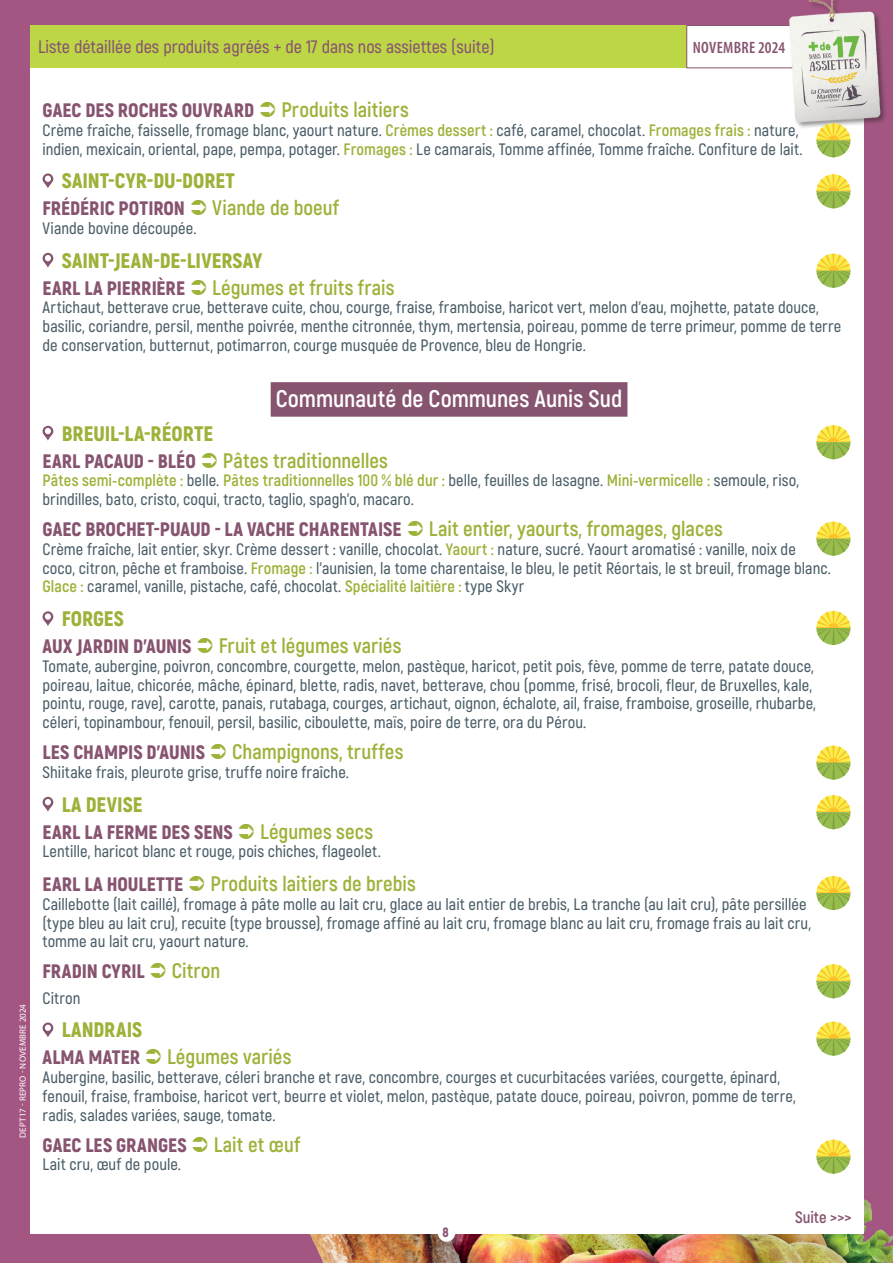
<style>
.page{position:relative;width:893px;height:1263px;background:#fff}
.page>*{position:absolute;margin:0;border:0;box-sizing:border-box;transform-origin:0 0}
.EPCI{font:700 24px "Akrobat";letter-spacing:-.005em;color:#fff}
.Societe{font:700 21px "Akrobat";letter-spacing:.005em;color:#9cb239}
.communes{font:900 21px "Akrobat";letter-spacing:.005em;color:#9cb239}
.produit{font:700 21px "Akrobat";letter-spacing:.005em;color:#9cb239}
.Societe-2{font:900 19.5px "Akrobat";color:#875470}
.produit-2{font:900 19.5px "Akrobat";letter-spacing:.005em;color:#875470}
.t1{font:600 18px "Akrobat";color:#875470}
.description{font:600 16.5px/18.8px "Akrobat";letter-spacing:.005em;color:#4a5d67}
.t2{font:600 condensed 16.5px "Myriad Pro";letter-spacing:.02em;color:#875470}
.t3{font:700 16.5px "Akrobat";color:#875470}
.Societe-3{font:900 13.5px "Akrobat";color:#875470}
.t4{font:9px "Myriad Pro";letter-spacing:.02em;color:#fff}
.s1{font-weight:700;color:#9cb239}
</style>
<div class="page">
<img style="left:0;top:0;width:893px;height:1263px">
<div style="left:30px;top:68px;width:833px;height:1165px;background:#fff"></div>
<div style="left:30px;top:26px;width:657px;height:42px;background:#bcd646"></div>
<div style="left:687px;top:26px;width:106px;height:42px;background:#fff"></div>
<div style="left:687px;top:25px;width:106px;height:43px;border:1px solid #875470"></div>
<img style="left:779px;top:0;width:111px;height:127px">
<div style="left:271px;top:382px;width:356px;height:35px;background:#875470"></div>
<svg style="left:42px;top:173px;width:11px;height:15px"></svg>
<svg style="left:42px;top:253px;width:11px;height:15px"></svg>
<svg style="left:42px;top:426px;width:11px;height:15px"></svg>
<svg style="left:42px;top:611px;width:11px;height:15px"></svg>
<svg style="left:42px;top:797px;width:11px;height:15px"></svg>
<svg style="left:42px;top:1022px;width:11px;height:15px"></svg>
<div style="left:438px;top:1225px;width:17px;height:17px;background:#fff;border-radius:50%"></div>
<svg style="left:816px;top:174px;width:34px;height:34px"></svg>
<svg style="left:816px;top:425px;width:34px;height:34px"></svg>
<svg style="left:816px;top:123px;width:34px;height:34px"></svg>
<svg style="left:816px;top:254px;width:34px;height:34px"></svg>
<svg style="left:816px;top:746px;width:34px;height:34px"></svg>
<svg style="left:816px;top:611px;width:34px;height:34px"></svg>
<svg style="left:816px;top:522px;width:34px;height:34px"></svg>
<svg style="left:816px;top:795px;width:34px;height:34px"></svg>
<svg style="left:816px;top:876px;width:34px;height:34px"></svg>
<svg style="left:816px;top:964px;width:34px;height:34px"></svg>
<svg style="left:816px;top:1022px;width:34px;height:34px"></svg>
<svg style="left:816px;top:1140px;width:34px;height:34px"></svg>
<p class="t1" style="left:38px;top:36px;width:458px">Liste détaillée des produits agréés + de 17 dans nos assiettes (suite)</p>
<p class="t2" style="left:693px;top:37px;width:94px">NOVEMBRE 2024</p>
<p class="t4" style="left:18px;top:1138px;width:135px;rotate:-90deg">DEPT17 - REPRO - NOVEMBRE 2024</p>
<p class="produit-2" style="left:43px;top:98px;width:213px">GAEC DES ROCHES OUVRARD</p>
<p class="produit" style="left:281px;top:97px;width:129px">Produits laitiers</p>
<p class="description" style="left:43px;top:121px;width:762px">Crème fraîche, faisselle, fromage blanc, yaourt nature. <span class="s1">Crèmes dessert :</span> café, caramel, chocolat. <span class="s1">Fromages frais :</span> nature, indien, mexicain, oriental, pape, pempa, potager. <span class="s1">Fromages :</span> Le camarais, Tomme affinée, Tomme fraîche. Confiture de lait.</p>
<p class="communes" style="left:62px;top:167px;width:175px">SAINT-CYR-DU-DORET</p>
<p class="Societe-2" style="left:43px;top:196px;width:144px">FRÉDÉRIC POTIRON</p>
<p class="Societe" style="left:212px;top:195px;width:129px">Viande de boeuf</p>
<p class="description" style="left:43px;top:219px;width:155px">Viande bovine découpée.</p>
<p class="communes" style="left:62px;top:247px;width:202px">SAINT-JEAN-DE-LIVERSAY</p>
<p class="Societe-2" style="left:43px;top:275px;width:144px">EARL LA PIERRIÈRE</p>
<p class="Societe" style="left:212px;top:274px;width:184px">Légumes et fruits frais</p>
<p class="description" style="left:43px;top:298px;width:800px">Artichaut, betterave crue, betterave cuite, chou, courge, fraise, framboise, haricot vert, melon d’eau, mojhette, patate douce, basilic, coriandre, persil, menthe poivrée, menthe citronnée, thym, mertensia, poireau, pomme de terre primeur, pomme de terre de conservation, butternut, potimarron, courge musquée de Provence, bleu de Hongrie.</p>
<p class="EPCI" style="left:276px;top:384px;width:348px">Communauté de Communes Aunis Sud</p>
<p class="communes" style="left:62px;top:420px;width:153px">BREUIL-LA-RÉORTE</p>
<p class="Societe-2" style="left:43px;top:448px;width:155px">EARL PACAUD - BLÉO</p>
<p class="Societe" style="left:223px;top:447px;width:167px">Pâtes traditionnelles</p>
<p class="description" style="left:43px;top:471px;width:758px"><span class="s1">Pâtes semi-complète :</span> belle. <span class="s1">Pâtes traditionnelles 100 % blé dur :</span> belle, feuilles de lasagne. <span class="s1">Mini-vermicelle :</span> semoule, riso, brindilles, bato, cristo, coqui, tracto, taglio, spagh’o, macaro.</p>
<p class="Societe-2" style="left:43px;top:517px;width:361px">GAEC BROCHET-PUAUD - LA VACHE CHARENTAISE</p>
<p class="Societe" style="left:429px;top:516px;width:296px">Lait entier, yaourts, fromages, glaces</p>
<p class="description" style="left:43px;top:540px;width:790px">Crème fraîche, lait entier, skyr. Crème dessert : vanille, chocolat. <span class="s1">Yaourt :</span> nature, sucré. Yaourt aromatisé : vanille, noix de coco, citron, pêche et framboise. <span class="s1">Fromage :</span> l’aunisien, la tome charentaise, le bleu, le petit Réortais, le st breuil, fromage blanc.<br><span class="s1">Glace :</span> caramel, vanille, pistache, café, chocolat. <span class="s1">Spécialité laitière :</span> type Skyr</p>
<p class="communes" style="left:62px;top:605px;width:64px">FORGES</p>
<p class="Societe-2" style="left:43px;top:634px;width:151px">AUX JARDIN D’AUNIS</p>
<p class="Societe" style="left:219px;top:633px;width:184px">Fruit et légumes variés</p>
<p class="description" style="left:43px;top:657px;width:775px">Tomate, aubergine, poivron, concombre, courgette, melon, pastèque, haricot, petit pois, fève, pomme de terre, patate douce, poireau, laitue, chicorée, mâche, épinard, blette, radis, navet, betterave, chou (pomme, frisé, brocoli, fleur, de Bruxelles, kale, pointu, rouge, rave), carotte, panais, rutabaga, courges, artichaut, oignon, échalote, ail, fraise, framboise, groseille, rhubarbe, céleri, topinambour, fenouil, persil, basilic, ciboulette, maïs, poire de terre, ora du Pérou.</p>
<p class="Societe-2" style="left:43px;top:740px;width:164px">LES CHAMPIS D’AUNIS</p>
<p class="Societe" style="left:232px;top:739px;width:173px">Champignons, truffes</p>
<p class="description" style="left:43px;top:763px;width:308px">Shiitake frais, pleurote grise, truffe noire fraîche.</p>
<p class="communes" style="left:62px;top:791px;width:82px">LA DEVISE</p>
<p class="Societe-2" style="left:43px;top:819px;width:192px">EARL LA FERME DES SENS</p>
<p class="Societe" style="left:260px;top:818px;width:115px">Légumes secs</p>
<p class="description" style="left:43px;top:842px;width:340px">Lentille, haricot blanc et rouge, pois chiches, flageolet.</p>
<p class="Societe-2" style="left:43px;top:871px;width:142px">EARL LA HOULETTE</p>
<p class="Societe" style="left:210px;top:871px;width:207px">Produits laitiers de brebis</p>
<p class="description" style="left:43px;top:895px;width:770px">Caillebotte (lait caillé), fromage à pâte molle au lait cru, glace au lait entier de brebis, La tranche (au lait cru), pâte persillée (type bleu au lait cru), recuite (type brousse), fromage affiné au lait cru, fromage blanc au lait cru, fromage frais au lait cru, tomme au lait cru, yaourt nature.</p>
<p class="produit-2" style="left:43px;top:959px;width:104px">FRADIN CYRIL</p>
<p class="produit" style="left:172px;top:958px;width:50px">Citron</p>
<p class="description" style="left:43px;top:988px;width:40px">Citron</p>
<p class="communes" style="left:62px;top:1016px;width:82px">LANDRAIS</p>
<p class="Societe-2" style="left:43px;top:1045px;width:99px">ALMA MATER</p>
<p class="Societe" style="left:167px;top:1044px;width:126px">Légumes variés</p>
<p class="description" style="left:43px;top:1068px;width:755px">Aubergine, basilic, betterave, céleri branche et rave, concombre, courges et cucurbitacées variées, courgette, épinard, fenouil, fraise, framboise, haricot vert, beurre et violet, melon, pastèque, patate douce, poireau, poivron, pomme de terre, radis, salades variées, sauge, tomate.</p>
<p class="produit-2" style="left:43px;top:1132px;width:146px">GAEC LES GRANGES</p>
<p class="produit" style="left:214px;top:1131px;width:88px">Lait et œuf</p>
<p class="description" style="left:43px;top:1155px;width:140px">Lait cru, œuf de poule.</p>
<p class="t3" style="left:795px;top:1207px;width:58px">Suite &gt;&gt;&gt;</p>
<p class="Societe-3" style="left:442px;top:1224px;width:8px">8</p>
</div>
